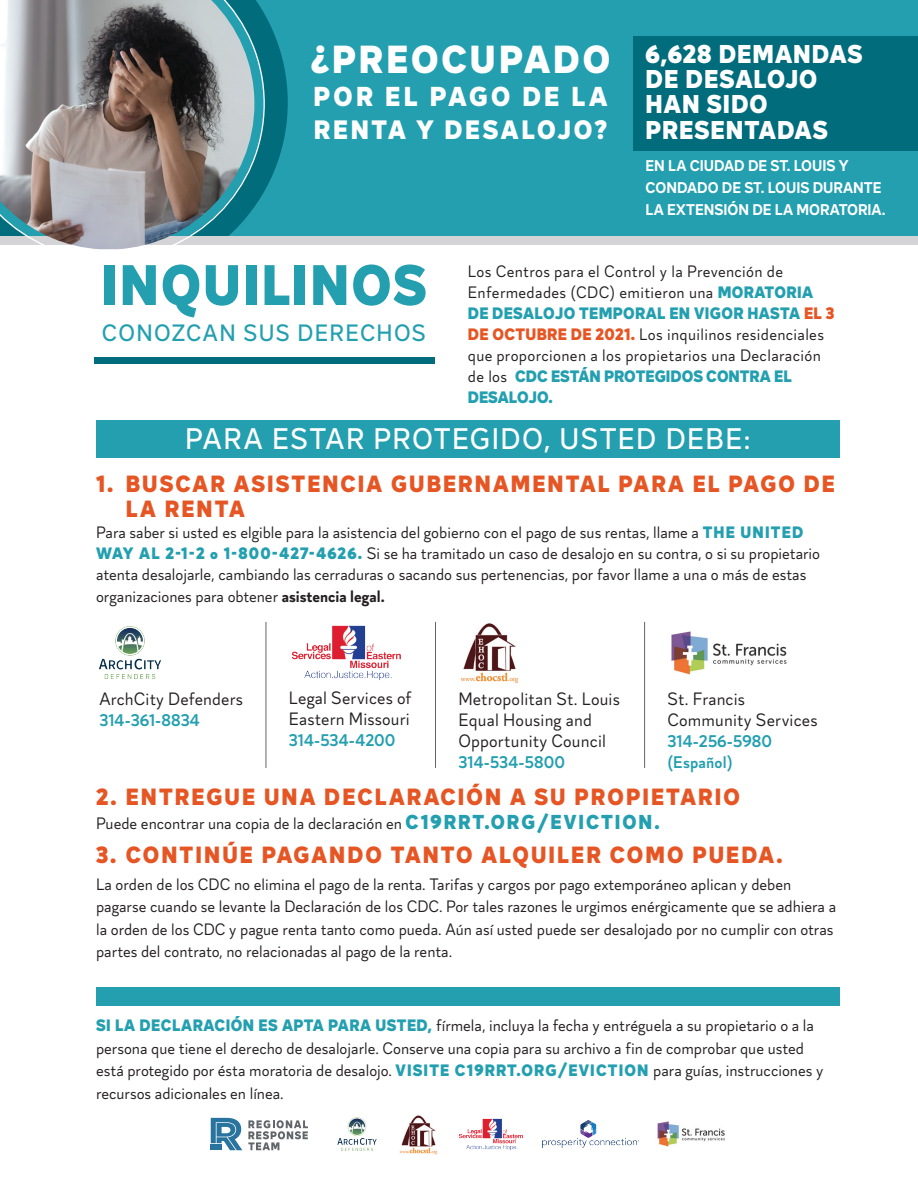
<style>
.page{position:relative;width:918px;height:1188px;background:#fff}
.page>*{position:absolute;margin:0;border:0;box-sizing:border-box;transform-origin:0 0}
.t1{font:900 56.85px "Magdelin";letter-spacing:.04em;color:#239fb0}
.t2{font:900 39.15px "Magdelin";letter-spacing:.075em;color:#fff}
.t3{font:500 29.7px "Magdelin";letter-spacing:.045em;color:#fff}
.t4{font:900 27.3px "Magdelin";letter-spacing:.125em;color:#fff}
.t5{font:900 26.55px "Magdelin";letter-spacing:.1em;color:#fff}
.t6{font:900 25.8px/25px "Magdelin";letter-spacing:.04em;color:#fff}
.t7{font:500 23.7px "Magdelin";letter-spacing:.055em;color:#239fb0}
.t8{font:900 23.4px/24.8px "Magdelin";letter-spacing:.09em;color:#e65524}
.t9{font:17.85px/21px "Magdelin";letter-spacing:.01em;color:#231f20}
.t10{font:600 16.8px/21px "Magdelin";letter-spacing:.01em;color:#239fb0}
.t11{font:16.5px/22.5px "Magdelin";color:#231f20}
.t12{font:16.5px/21px "Magdelin";letter-spacing:.02em;color:#231f20}
.t13{font:700 15.45px/21.8px "Magdelin";color:#fff}
.s1{font-weight:900;color:#239fb0}
.s2{font-weight:900;color:#e65524}
.s3{font-weight:700}
.s4{font-weight:900;font-size:20.1px;color:#239fb0}
</style>
<div class="page">
<div style="left:0;top:0;width:918px;height:236px;background:#239fb0"></div>
<svg style="left:265px;top:15px;width:23px;height:175px"></svg>
<div style="left:0;top:236px;width:918px;height:9px;background:#d4d3d5"></div>
<svg style="left:98px;top:0;width:167px;height:250px"></svg>
<img style="left:0;top:0;width:254px;height:249px">
<svg style="left:248px;top:1120px;width:60px;height:30px"></svg>
<svg style="left:211px;top:1118px;width:31px;height:32px"></svg>
<img style="left:399px;top:1115px;width:39px;height:39px">
<img style="left:337px;top:1117px;width:40px;height:34px">
<img style="left:543px;top:1120px;width:94px;height:28px">
<img style="left:657px;top:1121px;width:68px;height:26px">
<img style="left:459px;top:1118px;width:64px;height:33px">
<div style="left:634px;top:36px;width:284px;height:115px;background:#006c7c"></div>
<div style="left:94px;top:357px;width:341px;height:6px;background:#006c7c"></div>
<div style="left:96px;top:420px;width:744px;height:38px;background:#239fb0"></div>
<div style="left:96px;top:987px;width:744px;height:19px;background:#239fb0"></div>
<img style="left:292px;top:625px;width:109px;height:55px">
<img style="left:460px;top:623px;width:59px;height:60px">
<img style="left:99px;top:626px;width:62px;height:53px">
<img style="left:671px;top:631px;width:116px;height:44px">
<hr style="left:266px;top:622px;width:1px;height:146px;background:#62656a">
<hr style="left:435px;top:622px;width:1px;height:146px;background:#62656a">
<hr style="left:644px;top:622px;width:1px;height:146px;background:#62656a">
<h2 class="t2" style="left:311px;top:37px;width:301px">¿PREOCUPADO</h2>
<h3 class="t4" style="left:314px;top:81px;width:295px">POR EL PAGO DE LA</h3>
<h3 class="t5" style="left:314px;top:114px;width:295px">RENTA Y DESALOJO?</h3>
<h3 class="t6" style="left:646px;top:43px;width:218px">6,628 DEMANDAS<br>DE DESALOJO<br>HAN SIDO<br>PRESENTADAS</h3>
<p class="t13" style="left:646px;top:155px;width:242px">EN LA CIUDAD DE ST. LOUIS Y<br>CONDADO DE ST. LOUIS DURANTE<br>LA EXTENSIÓN DE LA MORATORIA.</p>
<h1 class="t1" style="left:101px;top:252px;width:326px">INQUILINOS</h1>
<h3 class="t7" style="left:102px;top:319px;width:325px">CONOZCAN SUS DERECHOS</h3>
<p class="t12" style="left:468px;top:262px;width:368px">Los Centros para el Control y la Prevención de Enfermedades (CDC) emitieron una <span class="s1">MORATORIA DE DESALOJO TEMPORAL EN VIGOR HASTA</span> <span class="s2">EL 3<br>DE OCTUBRE DE 2021.</span> Los inquilinos residenciales que proporcionen a los propietarios una Declaración de los <span class="s1">CDC ESTÁN PROTEGIDOS CONTRA EL DESALOJO.</span></p>
<h3 class="t3" style="left:185px;top:422px;width:567px">PARA ESTAR PROTEGIDO, USTED DEBE:</h3>
<h3 class="t8" style="left:126px;top:472px;width:710px;text-indent:-30px">1. BUSCAR ASISTENCIA GUBERNAMENTAL PARA EL PAGO DE<br>LA RENTA</h3>
<p class="t11" style="left:96px;top:522px;width:726px;line-height:21px">Para saber si usted es elgible para la asistencia del gobierno con el pago de sus rentas, llame a <span class="s1">THE UNITED<br>WAY AL 2-1-2 o 1-800-427-4626.</span> Si se ha tramitado un caso de desalojo en su contra, o si su propietario atenta desalojarle, cambiando las cerraduras o sacando sus pertenencias, por favor llame a una o más de estas</p>
<p class="t11" style="left:96px;top:586px;width:290px">organizaciones para obtener <span class="s3">asistencia legal.</span></p>
<p class="t9" style="left:289px;top:688px;width:124px">Legal Services of<br>Eastern Missouri</p>
<p class="t10" style="left:289px;top:730px;width:108px">314-534-4200</p>
<p class="t9" style="left:668px;top:689px;width:152px">St. Francis<br>Community Services</p>
<p class="t10" style="left:668px;top:731px;width:106px">314-256-5980 (Español)</p>
<h3 class="t8" style="left:96px;top:785px;width:645px">2. ENTREGUE UNA DECLARACIÓN A SU PROPIETARIO</h3>
<p class="t11" style="left:96px;top:813px;width:565px">Puede encontrar una copia de la declaración en <span class="s4">C19RRT.ORG/EVICTION.</span></p>
<h3 class="t8" style="left:96px;top:843px;width:688px">3. CONTINÚE PAGANDO TANTO ALQUILER COMO PUEDA.</h3>
<p class="t11" style="left:96px;top:873px;width:742px">La orden de los CDC no elimina el pago de la renta. Tarifas y cargos por pago extemporáneo aplican y deben pagarse cuando se levante la Declaración de los CDC. Por tales razones le urgimos enérgicamente que se adhiera a la orden de los CDC y pague renta tanto como pueda. Aún así usted puede ser desalojado por no cumplir con otras partes del contrato, no relacionadas al pago de la renta.</p>
<p class="t9" style="left:99px;top:689px;width:145px">ArchCity Defenders</p>
<p class="t10" style="left:99px;top:710px;width:102px">314-361-8834</p>
<p class="t9" style="left:458px;top:689px;width:163px">Metropolitan St. Louis<br>Equal Housing and<br>Opportunity Council</p>
<p class="t10" style="left:458px;top:752px;width:108px">314-534-5800</p>
<p class="t11" style="left:96px;top:1015px;width:729px"><span class="s1">SI LA DECLARACIÓN ES APTA PARA USTED,</span> fírmela, incluya la fecha y entréguela a su propietario o a la persona que tiene el derecho de desalojarle. Conserve una copia para su archivo a fin de comprobar que usted está protegido por ésta moratoria de desalojo. <span class="s1">VISITE C19RRT.ORG/EVICTION</span> para guías, instrucciones y recursos adicionales en línea.</p>
</div>
